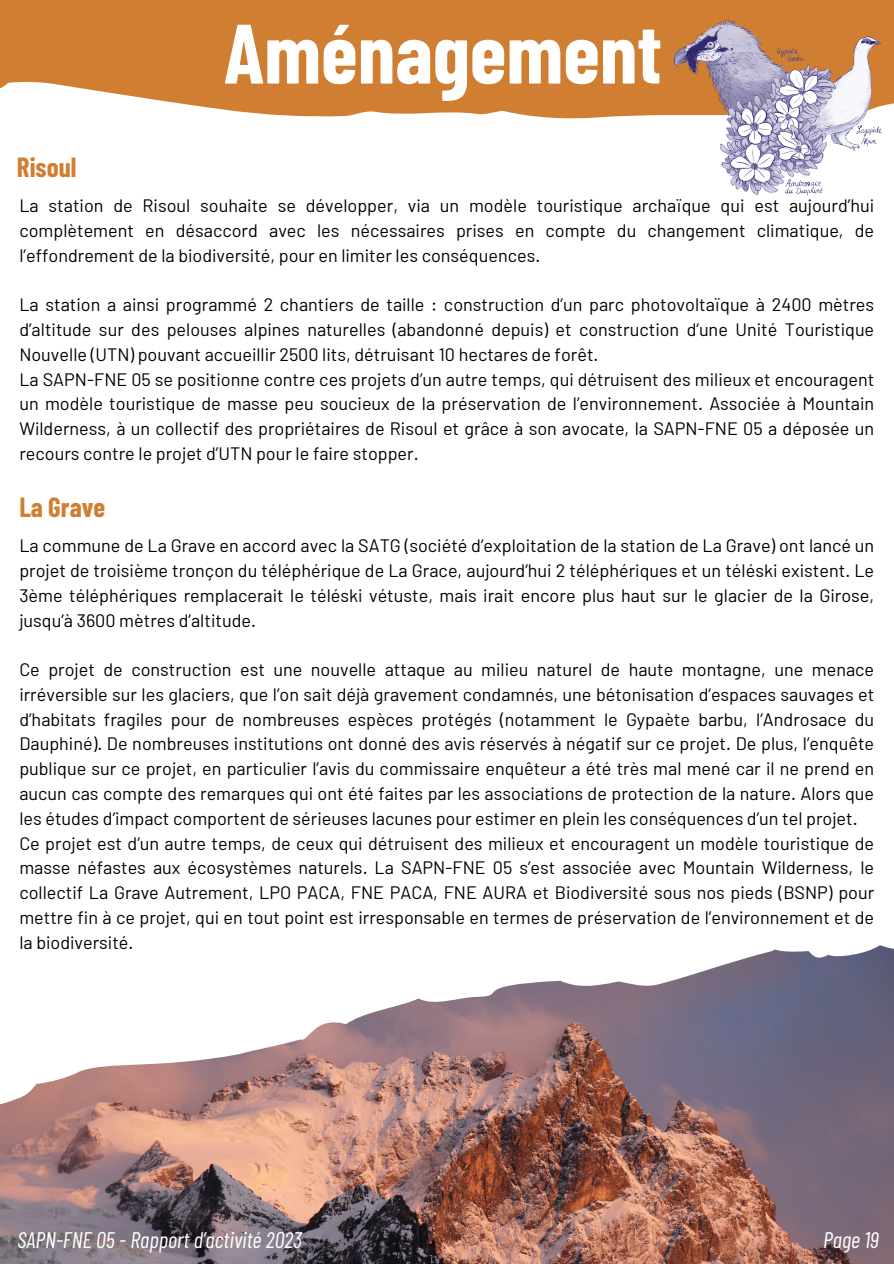
<style>
.page{position:relative;width:894px;height:1264px;background:#fff}
.page>*{position:absolute;margin:0;border:0;box-sizing:border-box;transform-origin:0 0}
.t1{font:700 84px "Barlow Condensed";color:#fff}
.t2{font:700 27px "Barlow Condensed";color:#d07e32}
.t3{font:italic 22.5px "Barlow Condensed";color:#fff}
.t4{font:18px/24.8px "Barlow";color:#000;text-align:justify}
</style>
<div class="page">
<img style="left:0;top:945px;width:893px;height:318px">
<svg style="left:0;top:0;width:893px;height:119px;background:#d48944"></svg>
<img style="left:669px;top:18px;width:216px;height:178px">
<p class="t2" style="left:17px;top:150px;width:61px">Risoul</p>
<p class="t1" style="left:224px;top:0;width:439px">Aménagement</p>
<p class="t4" style="left:19px;top:193px;width:856px">La station de Risoul souhaite se développer, via un modèle touristique archaïque qui est aujourd’hui complètement en désaccord avec les nécessaires prises en compte du changement climatique, de l’effondrement de la biodiversité, pour en limiter les conséquences.</p>
<p class="t4" style="left:19px;top:292px;width:856px">La station a ainsi programmé 2 chantiers de taille : construction d’un parc photovoltaïque à 2400 mètres d’altitude sur des pelouses alpines naturelles (abandonné depuis) et construction d’une Unité Touristique Nouvelle (UTN) pouvant accueillir 2500 lits, détruisant 10 hectares de forêt.</p>
<p class="t4" style="left:19px;top:366px;width:856px">La SAPN-FNE 05 se positionne contre ces projets d’un autre temps, qui détruisent des milieux et encouragent un modèle touristique de masse peu soucieux de la préservation de l’environnement. Associée à Mountain Wilderness, à un collectif des propriétaires de Risoul et grâce à son avocate, la SAPN-FNE 05 a déposée un recours contre le projet d’UTN pour le faire stopper.</p>
<p class="t2" style="left:19px;top:490px;width:87px">La Grave</p>
<h1 class="t4" style="left:19px;top:533px;width:856px">La commune de La Grave en accord avec la SATG (société d’exploitation de la station de La Grave) ont lancé un projet de troisième tronçon du téléphérique de La Grace, aujourd’hui 2 téléphériques et un téléski existent. Le 3ème téléphériques remplacerait le téléski vétuste, mais irait encore plus haut sur le glacier de la Girose, jusqu’à 3600 mètres d’altitude.</h1>
<p class="t4" style="left:19px;top:656px;width:856px">Ce projet de construction est une nouvelle attaque au milieu naturel de haute montagne, une menace irréversible sur les glaciers, que l’on sait déjà gravement condamnés, une bétonisation d’espaces sauvages et d’habitats fragiles pour de nombreuses espèces protégés (notamment le Gypaète barbu, l’Androsace du Dauphiné). De nombreuses institutions ont donné des avis réservés à négatif sur ce projet. De plus, l’enquête publique sur ce projet, en particulier l’avis du commissaire enquêteur a été très mal mené car il ne prend en aucun cas compte des remarques qui ont été faites par les associations de protection de la nature. Alors que les études d’impact comportent de sérieuses lacunes pour estimer en plein les conséquences d’un tel projet.</p>
<h2 class="t4" style="left:19px;top:830px;width:856px">Ce projet est d’un autre temps, de ceux qui détruisent des milieux et encouragent un modèle touristique de masse néfastes aux écosystèmes naturels. La SAPN-FNE 05 s’est associée avec Mountain Wilderness, le collectif La Grave Autrement, LPO PACA, FNE PACA, FNE AURA et Biodiversité sous nos pieds (BSNP) pour mettre fin à ce projet, qui en tout point est irresponsable en termes de préservation de l’environnement et de la biodiversité.</h2>
<h3 class="t3" style="left:18px;top:1225px;width:286px">SAPN-FNE 05 - Rapport d’activité 2023</h3>
<p class="t3" style="left:823px;top:1225px;width:57px">Page 19</p>
</div>
